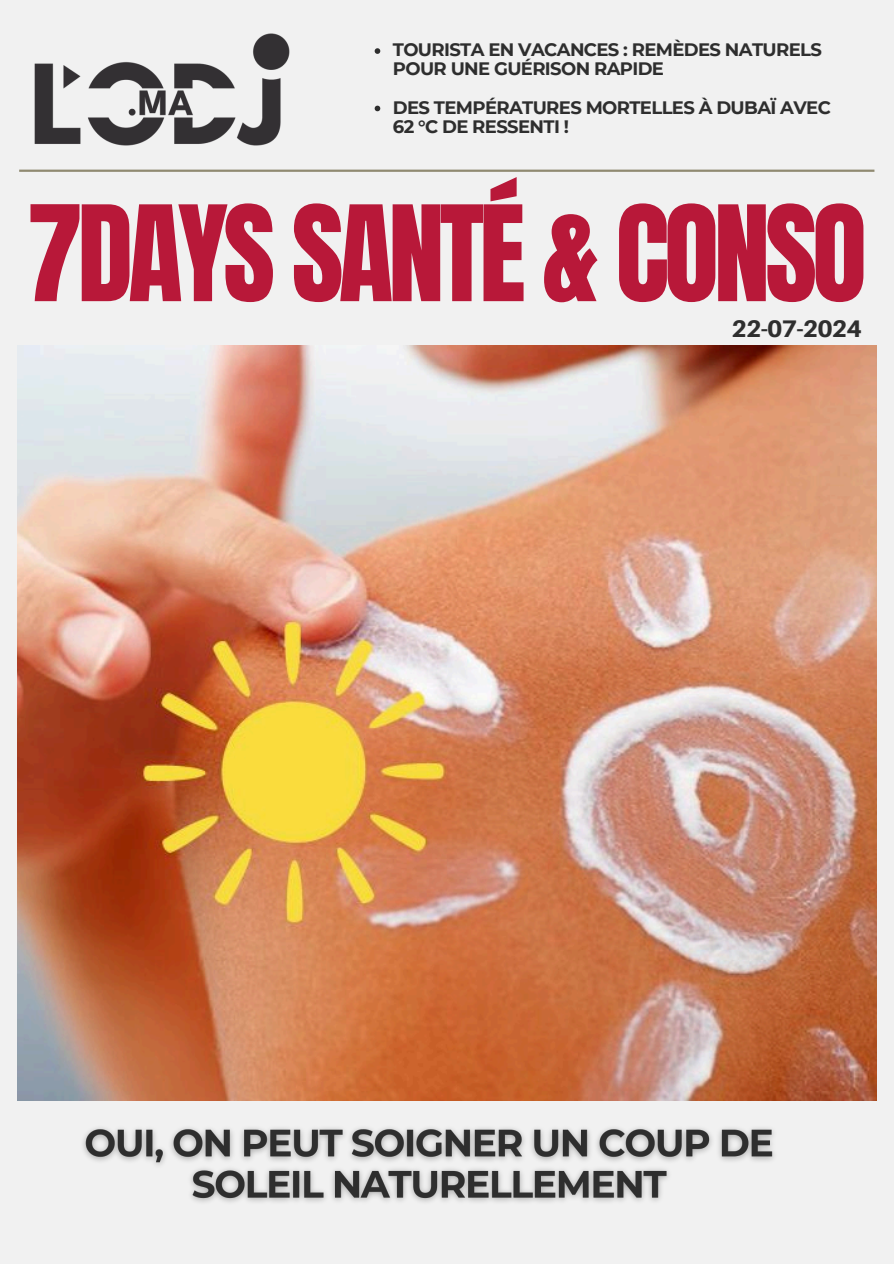
<style>
.page{position:relative;width:894px;height:1264px;background:#fff}
.page>*{position:absolute;margin:0;border:0;box-sizing:border-box;transform-origin:0 0}
.t1{font:112.65px "Anton";letter-spacing:-.045em;color:#b81839}
.t2{font:800 24px "Aileron";letter-spacing:-.035em;color:#2e2e2e}
.t3{font:700 18px/19.2px "Montserrat";letter-spacing:-.035em;color:#2e2e2e}
</style>
<div class="page">
<div style="left:0;top:0;width:893px;height:1263px;background:#f1f1f1"></div>
<img style="left:17px;top:345px;width:859px;height:755px">
<hr style="left:19px;top:170px;width:855px;height:2px;background:#908a71">
<img style="left:34px;top:33px;width:256px;height:113px">
<img style="left:83px;top:1128px;width:691px;height:74px">
<svg style="left:374px;top:48px;width:6px;height:6px"></svg>
<svg style="left:374px;top:106px;width:6px;height:5px"></svg>
<h1 class="t3" style="left:393px;top:40px;width:430px">TOURISTA EN VACANCES : REMÈDES NATURELS<br>POUR UNE GUÉRISON RAPIDE</h1>
<h3 class="t3" style="left:393px;top:97px;width:439px">DES TEMPÉRATURES MORTELLES À DUBAÏ AVEC<br>62 °C DE RESSENTI !</h3>
<p class="t1" style="left:27px;top:173px;width:841px">7DAYS SANTÉ &amp; CONSO</p>
<p class="t2" style="left:731px;top:314px;width:132px">22-07-2024</p>
</div>
